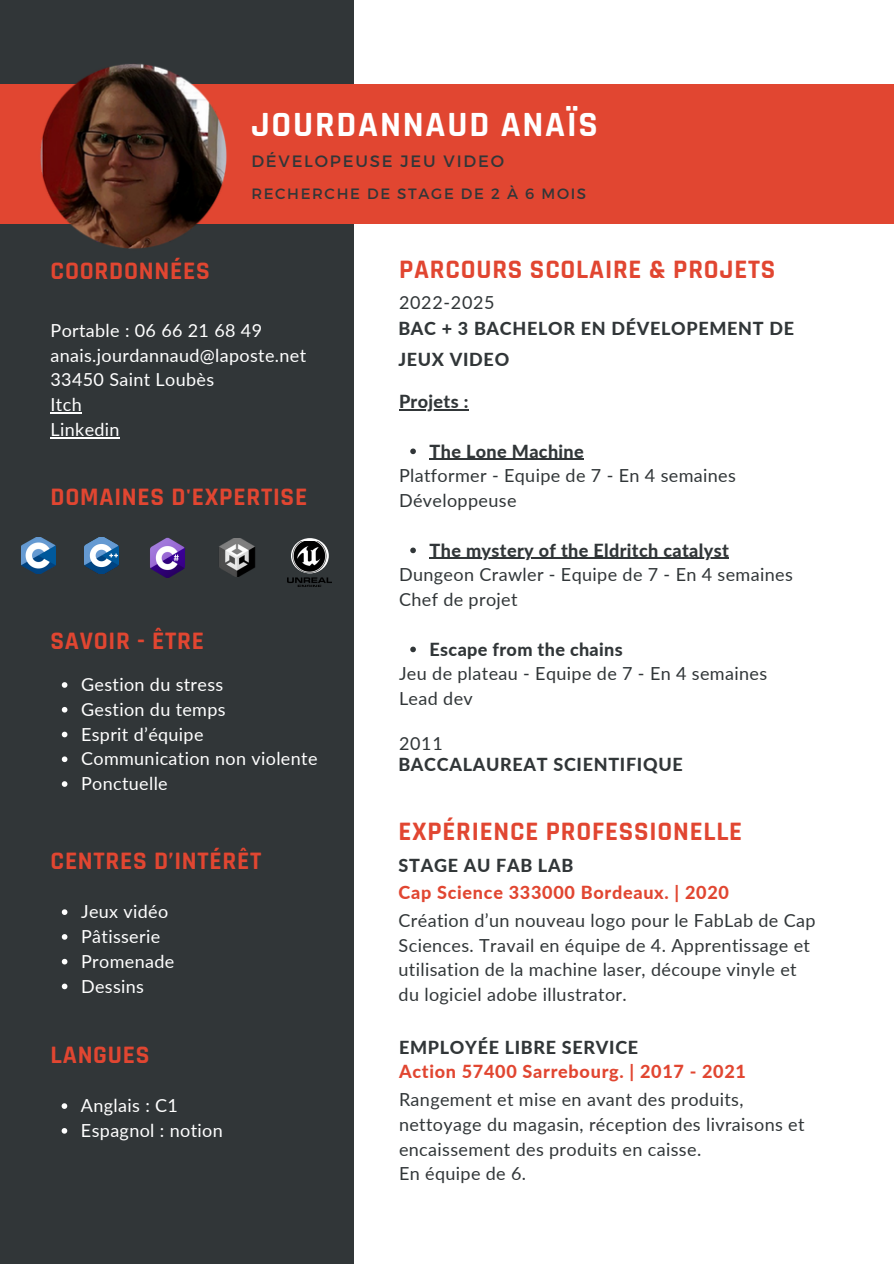
<style>
.page{position:relative;width:894px;height:1264px;background:#fff}
.page>*{position:absolute;margin:0;border:0;box-sizing:border-box;transform-origin:0 0}
.t1{font:700 35.85px "Rajdhani";letter-spacing:.05em;color:#fff}
.t2{font:700 27px "Rajdhani";letter-spacing:.03em;color:#e14631}
.t3{font:700 25.5px "Rajdhani";letter-spacing:.03em;color:#e14631}
.t4{font:18px/24.8px "Lato";letter-spacing:.02em;color:#313638}
.t5{font:18px/24.8px "Lato";letter-spacing:.02em;color:#fff}
.t6{font:800 18px/30.3px "Lato";letter-spacing:.04em;color:#313638}
.t7{font:800 18px "Lato";letter-spacing:.02em;color:#313638}
.t8{font:800 18px "Lato";letter-spacing:.04em;color:#e14631}
.t9{font:18px "Lato";letter-spacing:.04em;color:#313638}
.t10{font:16.5px "Montserrat";letter-spacing:.11em;color:#313638}
.t11{font:15px "Montserrat";letter-spacing:.11em;color:#313638}
</style>
<div class="page">
<div style="left:0;top:0;width:353px;height:1263px;background:#313638"></div>
<img style="left:21px;top:538px;width:34px;height:35px">
<img style="left:85px;top:538px;width:33px;height:35px">
<img style="left:150px;top:538px;width:35px;height:39px">
<img style="left:219px;top:538px;width:37px;height:38px">
<svg style="left:291px;top:538px;width:38px;height:35px"></svg>
<img style="left:287px;top:541px;width:44px;height:45px">
<svg style="left:62px;top:1103px;width:5px;height:5px"></svg>
<svg style="left:62px;top:1128px;width:5px;height:5px"></svg>
<hr style="left:51px;top:412px;width:31px;height:1px;background:#fff">
<hr style="left:51px;top:437px;width:69px;height:1px;background:#fff">
<div style="left:0;top:84px;width:893px;height:139px;background:#e14631"></div>
<img style="left:34px;top:63px;width:199px;height:186px">
<hr style="left:399px;top:409px;width:69px;height:1px;background:#313638">
<svg style="left:410px;top:448px;width:6px;height:6px"></svg>
<hr style="left:429px;top:458px;width:155px;height:2px;background:#313638">
<svg style="left:410px;top:547px;width:6px;height:6px"></svg>
<hr style="left:429px;top:557px;width:300px;height:2px;background:#313638">
<svg style="left:410px;top:646px;width:6px;height:6px"></svg>
<svg style="left:62px;top:682px;width:5px;height:5px"></svg>
<svg style="left:62px;top:707px;width:5px;height:5px"></svg>
<svg style="left:62px;top:731px;width:5px;height:6px"></svg>
<svg style="left:62px;top:756px;width:5px;height:6px"></svg>
<svg style="left:62px;top:781px;width:5px;height:5px"></svg>
<svg style="left:62px;top:909px;width:5px;height:6px"></svg>
<svg style="left:62px;top:934px;width:5px;height:5px"></svg>
<svg style="left:62px;top:958px;width:5px;height:6px"></svg>
<svg style="left:62px;top:983px;width:5px;height:6px"></svg>
<p class="t3" style="left:51px;top:255px;width:161px">COORDONNÉES</p>
<h4 class="t1" style="left:251px;top:102px;width:348px">JOURDANNAUD ANAÏS</h4>
<p class="t10" style="left:251px;top:150px;width:254px">DÉVELOPEUSE JEU VIDEO</p>
<h2 class="t11" style="left:251px;top:184px;width:336px">RECHERCHE DE STAGE DE 2 À 6 MOIS</h2>
<p class="t2" style="left:399px;top:253px;width:378px">PARCOURS SCOLAIRE &amp; PROJETS</p>
<h6 class="t9" style="left:399px;top:291px;width:97px">2022-2025</h6>
<p class="t5" style="left:51px;top:317px;width:257px">Portable : 06 66 21 68 49 anais.jourdannaud@laposte.net<br>33450 Saint Loubès<br>Itch<br>Linkedin</p>
<p class="t3" style="left:51px;top:481px;width:258px">DOMAINES D'EXPERTISE</p>
<h3 class="t3" style="left:50px;top:625px;width:155px">SAVOIR - ÊTRE</h3>
<h2 class="t5" style="left:81px;top:671px;width:144px">Gestion du stress</h2>
<h2 class="t5" style="left:81px;top:696px;width:146px">Gestion du temps</h2>
<h3 class="t5" style="left:81px;top:721px;width:124px">Esprit d’équipe</h3>
<h5 class="t5" style="left:81px;top:746px;width:238px">Communication non violente</h5>
<p class="t5" style="left:81px;top:770px;width:88px">Ponctuelle</p>
<p class="t3" style="left:51px;top:844px;width:212px">CENTRES D’INTÉRÊT</p>
<p class="t5" style="left:81px;top:899px;width:89px">Jeux vidéo</p>
<p class="t5" style="left:81px;top:923px;width:81px">Pâtisserie</p>
<h6 class="t5" style="left:81px;top:948px;width:95px">Promenade</h6>
<h3 class="t5" style="left:81px;top:973px;width:64px">Dessins</h3>
<p class="t3" style="left:51px;top:1038px;width:100px">LANGUES</p>
<p class="t5" style="left:81px;top:1092px;width:98px">Anglais : C1</p>
<p class="t5" style="left:81px;top:1117px;width:143px">Espagnol : notion</p>
<h6 class="t6" style="left:398px;top:313px;width:397px">BAC + 3 BACHELOR EN DÉVELOPEMENT DE<br>JEUX VIDEO</h6>
<h2 class="t7" style="left:399px;top:390px;width:71px">Projets :</h2>
<p class="t7" style="left:429px;top:440px;width:156px">The Lone Machine</p>
<p class="t4" style="left:399px;top:463px;width:338px">Platformer - Equipe de 7 - En 4 semaines<br>Développeuse</p>
<p class="t7" style="left:429px;top:539px;width:300px">The mystery of the Eldritch catalyst</p>
<p class="t4" style="left:399px;top:562px;width:395px">Dungeon Crawler - Equipe de 7 - En 4 semaines<br>Chef de projet</p>
<p class="t7" style="left:429px;top:638px;width:195px">Escape from the chains</p>
<h4 class="t4" style="left:399px;top:661px;width:369px">Jeu de plateau - Equipe de 7 - En 4 semaines<br>Lead dev</h4>
<h2 class="t4" style="left:399px;top:730px;width:45px">2011</h2>
<p class="t6" style="left:398px;top:749px;width:286px">BACCALAUREAT SCIENTIFIQUE</p>
<h6 class="t2" style="left:398px;top:815px;width:345px">EXPÉRIENCE PROFESSIONELLE</h6>
<h2 class="t6" style="left:398px;top:850px;width:176px">STAGE AU FAB LAB</h2>
<h4 class="t8" style="left:398px;top:881px;width:332px">Cap Science 333000 Bordeaux. | 2020</h4>
<h3 class="t4" style="left:398px;top:907px;width:418px">Création d’un nouveau logo pour le FabLab de Cap Sciences. Travail en équipe de 4. Apprentissage et utilisation de la machine laser, découpe vinyle et du logiciel adobe illustrator.</h3>
<h5 class="t6" style="left:399px;top:1032px;width:241px">EMPLOYÉE LIBRE SERVICE</h5>
<p class="t8" style="left:399px;top:1060px;width:348px">Action 57400 Sarrebourg. | 2017 - 2021</p>
<h6 class="t4" style="left:399px;top:1086px;width:407px">Rangement et mise en avant des produits, nettoyage du magasin, réception des livraisons et encaissement des produits en caisse.<br>En équipe de 6.</h6>
</div>
